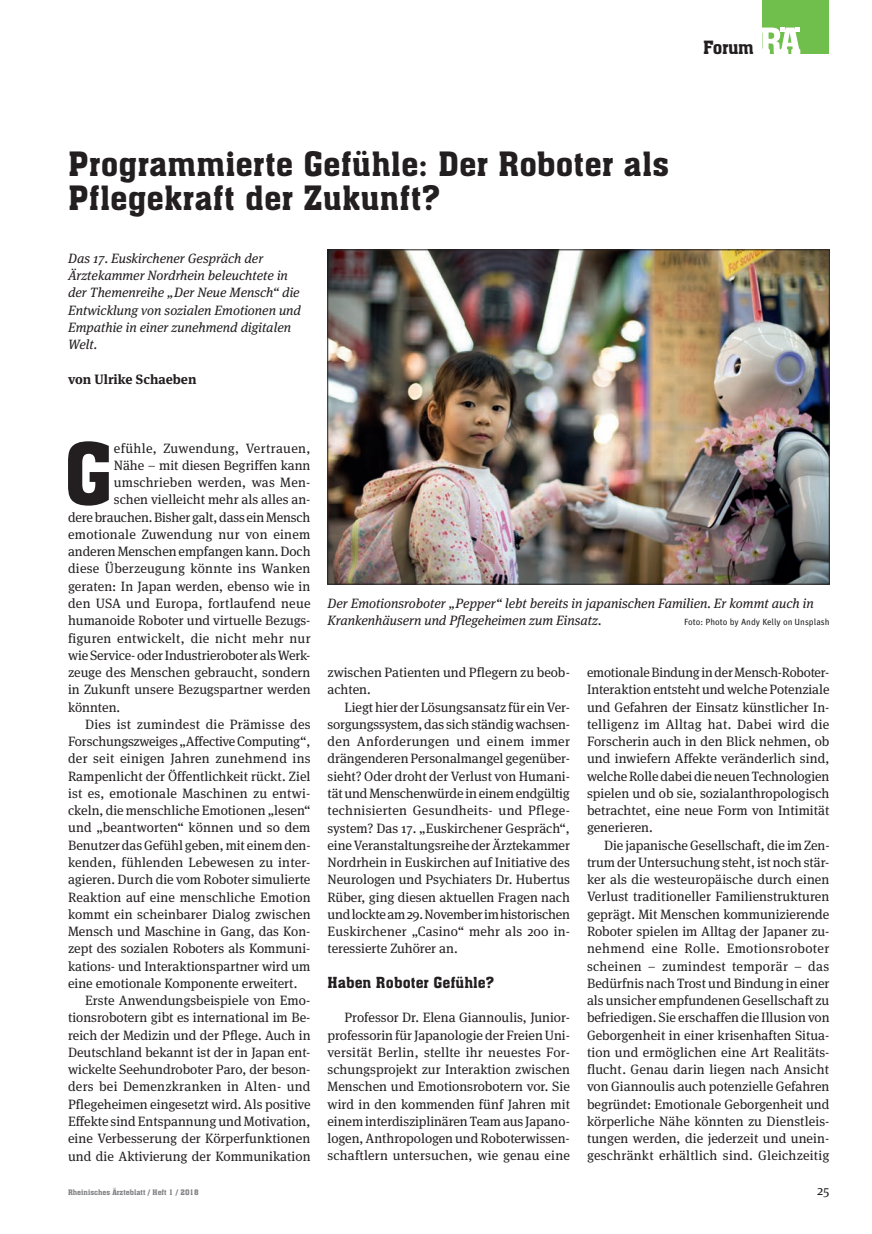
<style>
.page{position:relative;width:872px;height:1234px;background:#fff}
.page>*{position:absolute;margin:0;border:0;box-sizing:border-box;transform-origin:0 0}
.t1{font:83.1px "Aachen BT";color:#231f20}
.t2{font:33px/34.5px "Aachen BT";color:#231f20}
.t3{font:18px "Aachen BT";letter-spacing:-.03em;color:#231f20}
.t4{font:15px "Aachen BT";color:#231f20}
.t5{font:13.5px/17.2px "Meta Serif OT";color:#231f20;text-align:justify}
.t6{font:italic 13.5px/17.2px "Meta Serif OT";color:#231f20}
.t7{font:13.5px "Meta Serif OT";letter-spacing:.02em;color:#231f20}
.t8{font:13.5px "Meta Serif OT";letter-spacing:.025em;color:#231f20}
.t9{font:700 13.5px "Meta Serif OT";color:#231f20}
.t10{font:9px "Unit";color:#231f20}
.t11{font:7.5px "Aachen BT";color:#808285}
</style>
<div class="page">
<div style="left:762px;top:0;width:67px;height:54px;background:#70bf4c"></div>
<svg style="left:762px;top:28px;width:38px;height:26px"></svg>
<img style="left:329px;top:251px;width:498px;height:331px">
<h3 class="t3" style="left:703px;top:36px;width:52px">Forum</h3>
<h2 class="t2" style="left:68px;top:146px;width:602px">Programmierte Gefühle: Der Roboter als<br>Pflegekraft der Zukunft?</h2>
<p class="t6" style="left:68px;top:249px;width:234px">Das 17. Euskirchener Gespräch der<br>Ärztekammer Nordrhein beleuchtete in der Themenreihe „Der Neue Mensch“ die<br>Entwicklung von sozialen Emotionen und<br>Empathie in einer zunehmend digitalen<br>Welt.</p>
<p class="t9" style="left:68px;top:370px;width:130px">von Ulrike Schaeben</p>
<h1 class="t1" style="left:64px;top:421px;width:52px">G</h1>
<p class="t8" style="left:114px;top:439px;width:198px">efühle, Zuwendung, Vertrauen,</p>
<p class="t5" style="left:114px;top:456px;width:198px">Nähe – mit diesen Begriffen kann</p>
<p class="t5" style="left:114px;top:473px;width:198px">umschrieben werden, was Men-</p>
<p class="t5" style="left:114px;top:491px;width:198px">schen vielleicht mehr als alles an-</p>
<p class="t5" style="left:68px;top:508px;width:244px">dere brauchen. Bisher galt, dass ein Mensch</p>
<p class="t7" style="left:68px;top:525px;width:244px">emotionale Zuwendung nur von einem</p>
<p class="t5" style="left:68px;top:542px;width:244px">anderen Menschen empfangen kann. Doch</p>
<p class="t7" style="left:68px;top:560px;width:244px">diese Überzeugung könnte ins Wanken</p>
<p class="t5" style="left:68px;top:577px;width:244px">geraten: In Japan werden, ebenso wie in</p>
<p class="t5" style="left:68px;top:594px;width:244px">den USA und Europa, fortlaufend neue</p>
<p class="t5" style="left:68px;top:611px;width:244px">humanoide Roboter und virtuelle Bezugs-</p>
<p class="t7" style="left:68px;top:629px;width:244px">figuren entwickelt, die nicht mehr nur</p>
<p class="t5" style="left:68px;top:646px;width:244px">wie Service- oder Industrieroboter als Werk-</p>
<p class="t5" style="left:68px;top:663px;width:244px">zeuge des Menschen gebraucht, sondern</p>
<p class="t5" style="left:68px;top:680px;width:244px">in Zukunft unsere Bezugspartner werden</p>
<p class="t5" style="left:68px;top:698px;width:54px">könnten.</p>
<p class="t7" style="left:85px;top:715px;width:227px">Dies ist zumindest die Prämisse des</p>
<p class="t5" style="left:68px;top:732px;width:244px">Forschungszweiges „Affective Computing“,</p>
<p class="t7" style="left:68px;top:750px;width:244px">der seit einigen Jahren zunehmend ins</p>
<p class="t5" style="left:68px;top:767px;width:244px">Rampenlicht der Öffentlichkeit rückt. Ziel</p>
<p class="t5" style="left:68px;top:784px;width:244px">ist es, emotionale Maschinen zu entwi-</p>
<p class="t5" style="left:68px;top:801px;width:244px">ckeln, die menschliche Emotionen „lesen“</p>
<p class="t5" style="left:68px;top:818px;width:244px">und „beantworten“ können und so dem</p>
<p class="t5" style="left:68px;top:836px;width:244px">Benutzer das Gefühl geben, mit einem den-</p>
<p class="t5" style="left:68px;top:853px;width:244px">kenden, fühlenden Lebewesen zu inter-</p>
<p class="t5" style="left:68px;top:870px;width:244px">agieren. Durch die vom Roboter simulierte</p>
<p class="t5" style="left:68px;top:887px;width:244px">Reaktion auf eine menschliche Emotion</p>
<p class="t5" style="left:68px;top:905px;width:244px">kommt ein scheinbarer Dialog zwischen</p>
<p class="t5" style="left:68px;top:922px;width:244px">Mensch und Maschine in Gang, das Kon-</p>
<p class="t5" style="left:68px;top:939px;width:244px">zept des sozialen Roboters als Kommuni-</p>
<p class="t5" style="left:68px;top:957px;width:244px">kations- und Interaktionspartner wird um</p>
<p class="t5" style="left:68px;top:974px;width:231px">eine emotionale Komponente erweitert.</p>
<p class="t5" style="left:85px;top:991px;width:227px">Erste Anwendungsbeispiele von Emo-</p>
<p class="t5" style="left:68px;top:1008px;width:244px">tionsrobotern gibt es international im Be-</p>
<p class="t5" style="left:68px;top:1026px;width:244px">reich der Medizin und der Pflege. Auch in</p>
<p class="t5" style="left:68px;top:1043px;width:244px">Deutschland bekannt ist der in Japan ent-</p>
<p class="t5" style="left:68px;top:1060px;width:244px">wickelte Seehundroboter Paro, der beson-</p>
<p class="t7" style="left:68px;top:1077px;width:244px">ders bei Demenzkranken in Alten- und</p>
<p class="t5" style="left:68px;top:1095px;width:244px">Pflegeheimen eingesetzt wird. Als positive</p>
<p class="t5" style="left:68px;top:1112px;width:244px">Effekte sind Entspannung und Motivation,</p>
<p class="t5" style="left:68px;top:1129px;width:244px">eine Verbesserung der Körperfunktionen</p>
<p class="t5" style="left:68px;top:1146px;width:244px">und die Aktivierung der Kommunikation</p>
<p class="t6" style="left:327px;top:594px;width:488px">Der Emotionsroboter „Pepper“ lebt bereits in japanischen Familien. Er kommt auch in<br>Krankenhäusern und Pflegeheimen zum Einsatz.</p>
<p class="t10" style="left:684px;top:616px;width:147px">Foto: Photo by Andy Kelly on Unsplash</p>
<p class="t5" style="left:327px;top:663px;width:244px">zwischen Patienten und Pflegern zu beob&shy;achten.</p>
<p class="t5" style="left:327px;top:698px;width:244px;text-indent:17px">Liegt hier der Lösungsansatz für ein Ver&shy;sorgungssystem, das sich ständig wachsen&shy;den Anforderungen und einem immer drängenderen Personalmangel gegenüber&shy;sieht? Oder droht der Verlust von Humani&shy;tät und Menschenwürde in einem endgültig technisierten Gesundheits- und Pflege&shy;system? Das 17. „Euskirchener Gespräch“, eine Veranstaltungsreihe der Ärztekammer Nordrhein in Euskirchen auf Initiative des Neurologen und Psychiaters Dr. Hubertus Rüber, ging diesen aktuellen Fragen nach und lockte am 29. November im historischen Euskirchener „Casino“ mehr als 200 in&shy;teressierte Zuhörer an.</p>
<p class="t4" style="left:327px;top:972px;width:168px">Haben Roboter Gefühle?</p>
<p class="t5" style="left:327px;top:1008px;width:244px;text-indent:17px">Professor Dr. Elena Giannoulis, Junior&shy;professorin für Japanologie der Freien Uni&shy;versität Berlin, stellte ihr neuestes For&shy;schungsprojekt zur Interaktion zwischen Menschen und Emotionsrobotern vor. Sie wird in den kommenden fünf Jahren mit einem interdisziplinären Team aus Japano&shy;logen, Anthropologen und Roboterwissen&shy;schaftlern untersuchen, wie genau eine</p>
<p class="t5" style="left:587px;top:663px;width:244px;text-align:left">emotionale Bindung in der Mensch-Roboter-- Interaktion entsteht und welche Potenziale und Gefahren der Einsatz künstlicher In&shy;telligenz im Alltag hat. Dabei wird die Forscherin auch in den Blick nehmen, ob und inwiefern Affekte veränderlich sind, welche Rolle dabei die neuen Technologien spielen und ob sie, sozialanthropologisch betrachtet, eine neue Form von Intimität generieren.</p>
<p class="t5" style="left:587px;top:836px;width:244px;text-indent:17px">Die japanische Gesellschaft, die im Zen&shy;trum der Untersuchung steht, ist noch stär&shy;ker als die westeuropäische durch einen Verlust traditioneller Familienstrukturen geprägt. Mit Menschen kommunizierende Roboter spielen im Alltag der Japaner zu&shy;nehmend eine Rolle. Emotionsroboter scheinen – zumindest temporär – das Bedürfnis nach Trost und Bindung in einer als unsicher empfundenen Gesellschaft zu befriedigen. Sie erschaffen die Illusion von Geborgenheit in einer krisenhaften Situa&shy;tion und ermöglichen eine Art Realitäts&shy;flucht. Genau darin liegen nach Ansicht von Giannoulis auch potenzielle Gefahren begründet: Emotionale Geborgenheit und körperliche Nähe könnten zu Dienstleis&shy;tungen werden, die jederzeit und unein&shy;geschränkt erhältlich sind. Gleichzeitig</p>
<p class="t11" style="left:68px;top:1187px;width:132px">Rheinisches Ärzteblatt / Heft 1 / 2018</p>
<p class="t5" style="left:817px;top:1181px;width:14px">25</p>
</div>
